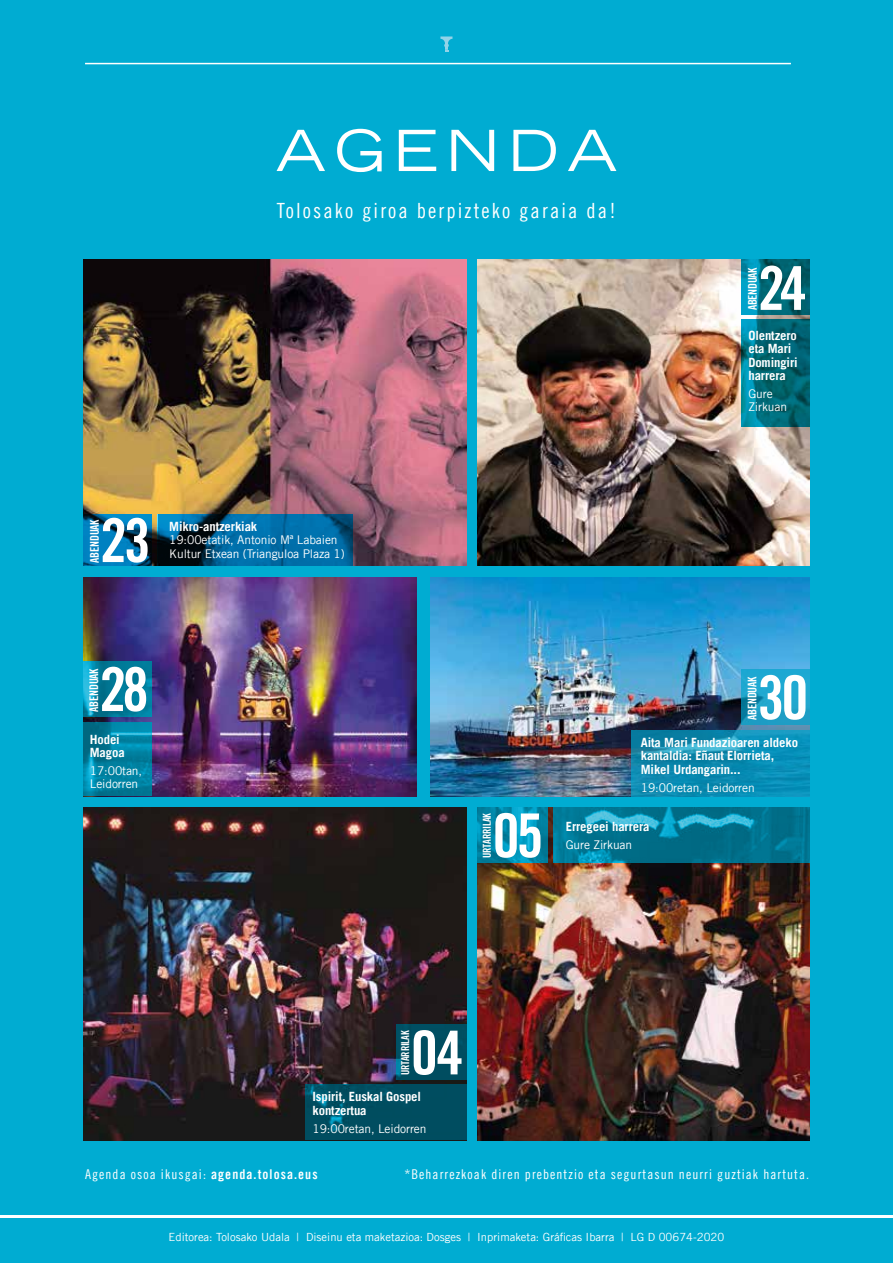
<style>
.page{position:relative;width:893px;height:1263px;background:#00acd2}
.page>*{position:absolute;margin:0;border:0;box-sizing:border-box;transform-origin:0 0}
.t1{font:60.6px "Trade Gothic LT Bold Cond Twenty";letter-spacing:-.05em;color:#fff}
.t2{font:expanded 56.7px "Trade Gothic LT";letter-spacing:.15em;color:#fff}
.t3{font:21px "Trade Gothic LT Cond Eighteen";letter-spacing:.1em;color:#fff}
.t4{font:13.5px "Trade Gothic LT Cond Eighteen";letter-spacing:.08em;color:#fff}
.t5{font:700 12.75px/13.5px "Trade Gothic LT";letter-spacing:-.01em;color:#fff}
.t6{font:12px/13.5px "Trade Gothic LT";letter-spacing:-.01em;color:#fff}
.t7{font:12px "Trade Gothic LT Bold Cond Twenty";letter-spacing:-.02em;color:#fff}
.t8{font:11.25px "Trade Gothic LT";color:#fff}
.t9{font:10.95px "Trade Gothic LT Bold Cond Twenty";letter-spacing:-.02em;color:#fff}
.s1{font-family:"Trade Gothic LT Bold Cond Twenty"}
</style>
<div class="page">
<svg style="left:440px;top:36px;width:12px;height:16px"></svg>
<hr style="left:85px;top:63px;width:706px;height:1px;background:#fff">
<hr style="left:0;top:1215px;width:893px;height:3px;background:#fff">
<img style="left:83px;top:259px;width:383px;height:306px">
<svg style="left:83px;top:514px;width:68px;height:52px;background:#00689c"></svg>
<svg style="left:159px;top:514px;width:194px;height:52px;background:#005988"></svg>
<img style="left:84px;top:578px;width:333px;height:218px">
<img style="left:431px;top:578px;width:379px;height:218px">
<img style="left:477px;top:259px;width:333px;height:307px">
<img style="left:84px;top:807px;width:383px;height:333px">
<img style="left:477px;top:807px;width:333px;height:333px">
<svg style="left:742px;top:259px;width:68px;height:56px"></svg>
<svg style="left:742px;top:669px;width:68px;height:56px;background:#1ca1c9"></svg>
<svg style="left:742px;top:319px;width:68px;height:108px;background:#006c7c"></svg>
<svg style="left:632px;top:730px;width:178px;height:66px;background:#0d8cb2"></svg>
<div style="left:396px;top:1025px;width:71px;height:55px;background:#004d60"></div>
<svg style="left:305px;top:1085px;width:162px;height:55px;background:#004f63"></svg>
<svg style="left:84px;top:661px;width:68px;height:55px;background:#0381a0"></svg>
<svg style="left:84px;top:722px;width:68px;height:74px;background:#0181a1"></svg>
<svg style="left:477px;top:807px;width:70px;height:55px"></svg>
<svg style="left:553px;top:807px;width:257px;height:55px;background:#057b97"></svg>
<h2 class="t2" style="left:276px;top:113px;width:343px">AGENDA</h2>
<h3 class="t3" style="left:277px;top:198px;width:341px">Tolosako giroa berpizteko garaia da!</h3>
<p class="t7" style="left:745px;top:310px;width:45px;rotate:-90deg">ABENDUAK</p>
<h1 class="t1" style="left:758px;top:251px;width:50px">24</h1>
<p class="t5" style="left:748px;top:328px;width:51px">Olentzero eta Mari<br>Domingiri harrera</p>
<p class="t6" style="left:748px;top:387px;width:40px">Gure<br>Zirkuan</p>
<p class="t7" style="left:87px;top:563px;width:45px;rotate:-90deg">ABENDUAK</p>
<h1 class="t1" style="left:100px;top:504px;width:52px">23</h1>
<p class="t5" style="left:169px;top:519px;width:90px">Mikro-antzerkiak</p>
<p class="t6" style="left:169px;top:533px;width:177px">19:00etatik, Antonio Mª Labaien<br>Kultur Etxean (Trianguloa Plaza 1)</p>
<p class="t7" style="left:87px;top:711px;width:45px;rotate:-90deg">ABENDUAK</p>
<h1 class="t1" style="left:99px;top:653px;width:51px">28</h1>
<p class="t5" style="left:90px;top:732px;width:36px">Hodei<br>Magoa</p>
<p class="t6" style="left:90px;top:764px;width:54px">17:00tan,<br>Leidorren</p>
<p class="t7" style="left:745px;top:720px;width:45px;rotate:-90deg">ABENDUAK</p>
<h1 class="t1" style="left:757px;top:661px;width:52px">30</h1>
<p class="t5" style="left:641px;top:735px;width:159px">Aita Mari Fundazioaren aldeko kantaldia: Eñaut Elorrieta,<br>Mikel Urdangarin...</p>
<p class="t6" style="left:641px;top:780px;width:115px">19:00retan, Leidorren</p>
<p class="t9" style="left:480px;top:858px;width:46px;rotate:-90deg">URTARRILAK</p>
<h1 class="t1" style="left:493px;top:799px;width:52px">05</h1>
<p class="t5" style="left:566px;top:820px;width:85px">Erregeei harrera</p>
<p class="t6" style="left:566px;top:838px;width:68px">Gure Zirkuan</p>
<p class="t9" style="left:398px;top:1075px;width:46px;rotate:-90deg">URTARRILAK</p>
<h1 class="t1" style="left:411px;top:1016px;width:54px">04</h1>
<p class="t5" style="left:313px;top:1090px;width:110px">Ispirit, Euskal Gospel kontzertua</p>
<p class="t6" style="left:313px;top:1121px;width:115px">19:00retan, Leidorren</p>
<p class="t4" style="left:85px;top:1166px;width:234px">Agenda osoa ikusgai: <span class="s1">agenda.tolosa.eus</span></p>
<p class="t4" style="left:404px;top:1166px;width:406px">*Beharrezkoak diren prebentzio eta segurtasun neurri guztiak hartuta.</p>
<p class="t8" style="left:169px;top:1230px;width:557px">Editorea: Tolosako Udala | Diseinu eta maketazioa: Dosges | Inprimaketa: Gráficas Ibarra | LG D 00674-2020</p>
</div>
